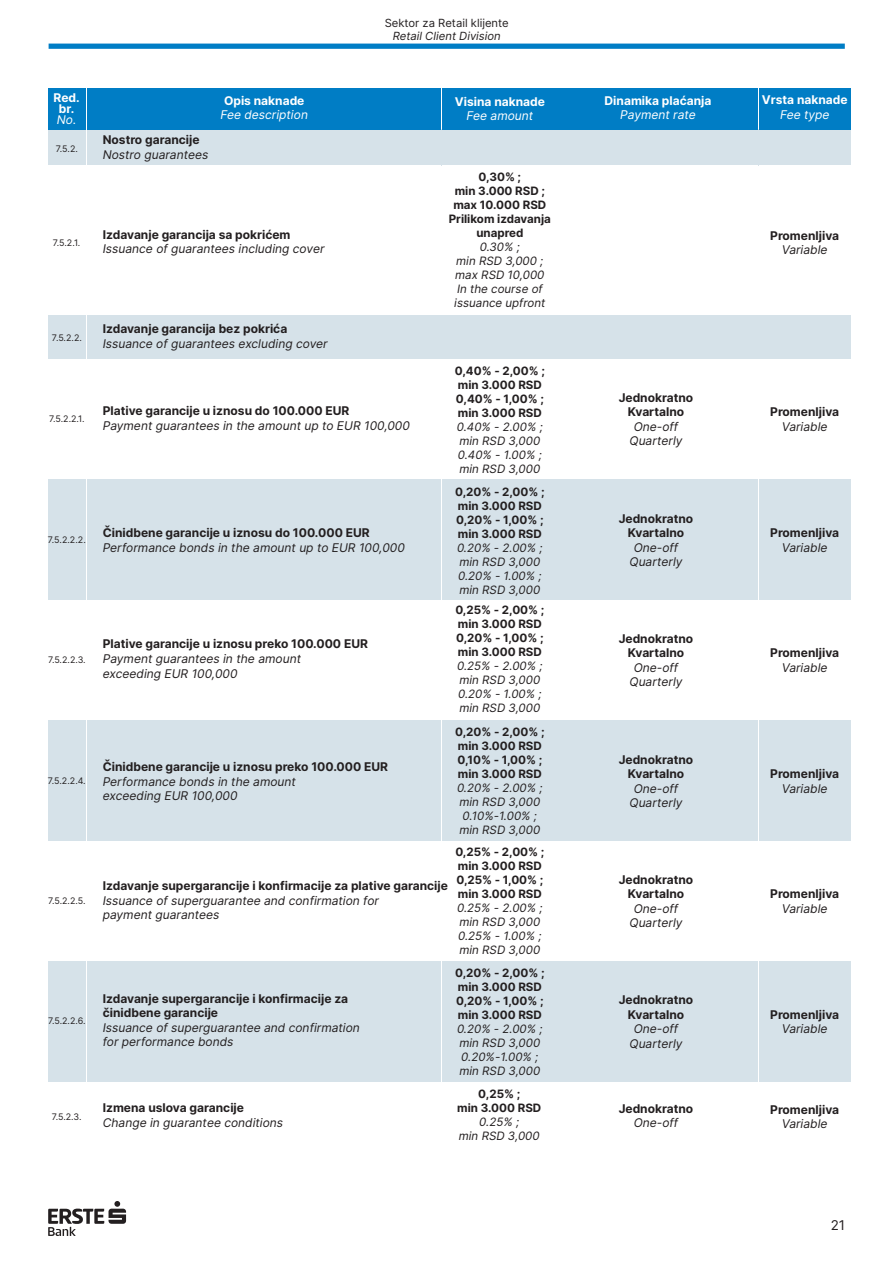
<style>
.page{position:relative;width:893px;height:1262px;background:#fff}
.page>*{position:absolute;margin:0;border:0;box-sizing:border-box;transform-origin:0 0}
.t1{font:13.5px "Inter";color:#231f20}
.t2{font:700 12px/14.5px "Inter";color:#231f20;text-align:center}
.t3{font:italic 12px/14.5px "Inter";color:#231f20;text-align:center}
.t4{font:700 12px/11.2px "Inter";color:#fff;text-align:center}
.t5{font:italic 12px "Inter";color:#fff}
.t6{font:italic 11.55px/14px "Inter";color:#231f20}
.t7{font:700 11.55px/14px "Inter";color:#231f20}
.t8{font:11.25px "Inter";color:#231f20}
.t9{font:italic 11.25px "Inter";color:#231f20}
.t10{font:9px "Inter";color:#231f20}
</style>
<div class="page">
<div style="left:48px;top:960px;width:37px;height:121px;background:#d6e2e9"></div>
<div style="left:87px;top:960px;width:354px;height:121px;background:#d6e2e9"></div>
<div style="left:442px;top:960px;width:115px;height:121px;background:#d6e2e9"></div>
<div style="left:558px;top:960px;width:199px;height:121px;background:#d6e2e9"></div>
<div style="left:758px;top:960px;width:92px;height:121px;background:#d6e2e9"></div>
<div style="left:48px;top:720px;width:37px;height:120px;background:#d6e2e9"></div>
<div style="left:87px;top:720px;width:354px;height:120px;background:#d6e2e9"></div>
<div style="left:442px;top:720px;width:115px;height:120px;background:#d6e2e9"></div>
<div style="left:558px;top:720px;width:199px;height:120px;background:#d6e2e9"></div>
<div style="left:758px;top:720px;width:92px;height:120px;background:#d6e2e9"></div>
<div style="left:48px;top:479px;width:37px;height:121px;background:#d6e2e9"></div>
<div style="left:87px;top:479px;width:354px;height:121px;background:#d6e2e9"></div>
<div style="left:442px;top:479px;width:115px;height:121px;background:#d6e2e9"></div>
<div style="left:558px;top:479px;width:199px;height:121px;background:#d6e2e9"></div>
<div style="left:758px;top:479px;width:92px;height:121px;background:#d6e2e9"></div>
<div style="left:48px;top:315px;width:37px;height:44px;background:#d6e2e9"></div>
<div style="left:87px;top:315px;width:711px;height:44px;background:#d6e2e9"></div>
<div style="left:758px;top:315px;width:92px;height:44px;background:#d6e2e9"></div>
<div style="left:48px;top:129px;width:37px;height:37px;background:#d6e2e9"></div>
<div style="left:87px;top:129px;width:697px;height:37px;background:#d6e2e9"></div>
<div style="left:758px;top:129px;width:92px;height:37px;background:#d6e2e9"></div>
<svg style="left:48px;top:1201px;width:78px;height:35px"></svg>
<div style="left:49px;top:44px;width:795px;height:5px;background:#007dc5"></div>
<div style="left:48px;top:88px;width:37px;height:42px;background:#007dc5"></div>
<div style="left:87px;top:88px;width:354px;height:42px;background:#007dc5"></div>
<div style="left:758px;top:88px;width:92px;height:42px;background:#007dc5"></div>
<div style="left:558px;top:88px;width:199px;height:42px;background:#007dc5"></div>
<div style="left:442px;top:88px;width:115px;height:42px;background:#007dc5"></div>
<p class="t8" style="left:385px;top:19px;width:125px">Sektor za Retail klijente</p>
<p class="t9" style="left:392px;top:32px;width:110px">Retail Client Division</p>
<p class="t4" style="left:54px;top:93px;width:28px">Red. br.</p>
<p class="t5" style="left:57px;top:115px;width:21px">No.</p>
<p class="t10" style="left:56px;top:145px;width:24px">7.5.2.</p>
<p class="t2" style="left:103px;top:134px;width:98px">Nostro garancije</p>
<p class="t3" style="left:103px;top:148px;width:107px">Nostro guarantees</p>
<p class="t4" style="left:224px;top:96px;width:82px">Opis naknade</p>
<p class="t5" style="left:220px;top:110px;width:89px">Fee description</p>
<p class="t10" style="left:53px;top:240px;width:29px">7.5.2.1.</p>
<p class="t2" style="left:103px;top:228px;width:189px">Izdavanje garancija sa pokrićem</p>
<p class="t3" style="left:103px;top:243px;width:223px">Issuance of guarantees including cover</p>
<p class="t10" style="left:52px;top:334px;width:31px">7.5.2.2.</p>
<p class="t2" style="left:103px;top:323px;width:186px">Izdavanje garancija bez pokrića</p>
<p class="t3" style="left:103px;top:338px;width:226px">Issuance of guarantees excluding cover</p>
<p class="t10" style="left:49px;top:415px;width:37px">7.5.2.2.1.</p>
<p class="t2" style="left:103px;top:405px;width:248px">Plative garancije u iznosu do 100.000 EUR</p>
<p class="t3" style="left:103px;top:419px;width:309px">Payment guarantees in the amount up to EUR 100,000</p>
<p class="t4" style="left:455px;top:97px;width:92px">Visina naknade</p>
<p class="t5" style="left:466px;top:112px;width:68px">Fee amount</p>
<p class="t7" style="left:449px;top:171px;width:104px;text-align:center">0,30% ;<br>min 3.000 RSD ; max 10.000 RSD<br>Prilikom izdavanja unapred</p>
<p class="t6" style="left:454px;top:241px;width:93px;text-align:center">0.30% ;<br>min RSD 3,000 ; max RSD 10,000<br>In the course of issuance upfront</p>
<p class="t7" style="left:455px;top:365px;width:91px">0,40% - 2,00% ; min 3.000 RSD<br>0,40% - 1,00% ; min 3.000 RSD</p>
<p class="t6" style="left:457px;top:421px;width:88px">0.40% - 2.00% ; min RSD 3,000<br>0.40% - 1.00% ; min RSD 3,000</p>
<p class="t10" style="left:48px;top:536px;width:39px">7.5.2.2.2.</p>
<p class="t2" style="left:103px;top:527px;width:268px">Činidbene garancije u iznosu do 100.000 EUR</p>
<p class="t3" style="left:103px;top:541px;width:303px">Performance bonds in the amount up to EUR 100,000</p>
<p class="t10" style="left:48px;top:656px;width:39px">7.5.2.2.3.</p>
<p class="t2" style="left:103px;top:638px;width:267px">Plative garancije u iznosu preko 100.000 EUR</p>
<p class="t3" style="left:103px;top:652px;width:200px;text-align:left">Payment guarantees in the amount exceeding EUR 100,000</p>
<p class="t10" style="left:48px;top:777px;width:39px">7.5.2.2.4.</p>
<p class="t2" style="left:103px;top:761px;width:287px">Činidbene garancije u iznosu preko 100.000 EUR</p>
<p class="t3" style="left:103px;top:775px;width:195px;text-align:left">Performance bonds in the amount exceeding EUR 100,000</p>
<p class="t10" style="left:48px;top:897px;width:39px">7.5.2.2.5.</p>
<p class="t2" style="left:103px;top:880px;width:347px">Izdavanje supergarancije i konfirmacije za plative garancije</p>
<p class="t3" style="left:103px;top:894px;width:278px;text-align:left">Issuance of superguarantee and confirmation for payment guarantees</p>
<p class="t10" style="left:48px;top:1017px;width:39px">7.5.2.2.6.</p>
<p class="t2" style="left:103px;top:992px;width:247px;text-align:left">Izdavanje supergarancije i konfirmacije za činidbene garancije</p>
<p class="t3" style="left:103px;top:1021px;width:259px;text-align:left">Issuance of superguarantee and confirmation for performance bonds</p>
<p class="t10" style="left:52px;top:1113px;width:31px">7.5.2.3.</p>
<p class="t2" style="left:103px;top:1101px;width:143px">Izmena uslova garancije</p>
<p class="t3" style="left:103px;top:1116px;width:182px">Change in guarantee conditions</p>
<p class="t7" style="left:455px;top:486px;width:91px">0,20% - 2,00% ; min 3.000 RSD<br>0,20% - 1,00% ; min 3.000 RSD</p>
<p class="t6" style="left:457px;top:542px;width:87px">0.20% - 2.00% ; min RSD 3,000<br>0.20% - 1.00% ; min RSD 3,000</p>
<p class="t7" style="left:455px;top:604px;width:90px">0,25% - 2,00% ; min 3.000 RSD<br>0,20% - 1,00% ; min 3.000 RSD</p>
<p class="t6" style="left:457px;top:660px;width:87px">0.25% - 2.00% ; min RSD 3,000<br>0.20% - 1.00% ; min RSD 3,000</p>
<p class="t7" style="left:455px;top:726px;width:91px">0,20% - 2,00% ; min 3.000 RSD<br>0,10% - 1,00% ; min 3.000 RSD</p>
<p class="t6" style="left:457px;top:782px;width:87px">0.20% - 2.00% ; min RSD 3,000<br>0.10%-1.00% ; min RSD 3,000</p>
<p class="t7" style="left:455px;top:846px;width:90px">0,25% - 2,00% ; min 3.000 RSD<br>0,25% - 1,00% ; min 3.000 RSD</p>
<p class="t6" style="left:457px;top:902px;width:87px">0.25% - 2.00% ; min RSD 3,000<br>0.25% - 1.00% ; min RSD 3,000</p>
<p class="t7" style="left:455px;top:967px;width:91px">0,20% - 2,00% ; min 3.000 RSD<br>0,20% - 1,00% ; min 3.000 RSD</p>
<p class="t6" style="left:457px;top:1023px;width:87px">0.20% - 2.00% ; min RSD 3,000<br>0.20%-1.00% ; min RSD 3,000</p>
<p class="t7" style="left:457px;top:1088px;width:86px;text-align:center">0,25% ;<br>min 3.000 RSD</p>
<p class="t6" style="left:459px;top:1116px;width:82px;text-align:center">0.25% ;<br>min RSD 3,000</p>
<p class="t4" style="left:604px;top:96px;width:108px">Dinamika plaćanja</p>
<p class="t5" style="left:620px;top:111px;width:77px">Payment rate</p>
<p class="t4" style="left:762px;top:96px;width:87px">Vrsta naknade</p>
<p class="t5" style="left:780px;top:110px;width:51px">Fee type</p>
<p class="t2" style="left:770px;top:229px;width:70px">Promenljiva</p>
<p class="t3" style="left:781px;top:244px;width:47px">Variable</p>
<p class="t2" style="left:618px;top:391px;width:76px">Jednokratno<br>Kvartalno</p>
<p class="t3" style="left:629px;top:420px;width:55px">One-off<br>Quarterly</p>
<p class="t2" style="left:618px;top:512px;width:76px">Jednokratno<br>Kvartalno</p>
<p class="t3" style="left:629px;top:541px;width:55px">One-off<br>Quarterly</p>
<p class="t2" style="left:618px;top:632px;width:76px">Jednokratno<br>Kvartalno</p>
<p class="t3" style="left:629px;top:661px;width:55px">One-off<br>Quarterly</p>
<p class="t2" style="left:618px;top:753px;width:76px">Jednokratno<br>Kvartalno</p>
<p class="t3" style="left:629px;top:782px;width:55px">One-off<br>Quarterly</p>
<p class="t2" style="left:618px;top:873px;width:76px">Jednokratno<br>Kvartalno</p>
<p class="t3" style="left:629px;top:902px;width:55px">One-off<br>Quarterly</p>
<p class="t2" style="left:618px;top:994px;width:76px">Jednokratno<br>Kvartalno</p>
<p class="t3" style="left:629px;top:1023px;width:55px">One-off<br>Quarterly</p>
<p class="t2" style="left:618px;top:1102px;width:76px">Jednokratno</p>
<p class="t3" style="left:633px;top:1116px;width:46px">One-off</p>
<p class="t2" style="left:770px;top:406px;width:70px">Promenljiva</p>
<p class="t3" style="left:781px;top:420px;width:47px">Variable</p>
<p class="t2" style="left:770px;top:526px;width:70px">Promenljiva</p>
<p class="t3" style="left:781px;top:541px;width:47px">Variable</p>
<p class="t2" style="left:770px;top:647px;width:70px">Promenljiva</p>
<p class="t3" style="left:781px;top:661px;width:47px">Variable</p>
<p class="t2" style="left:770px;top:767px;width:70px">Promenljiva</p>
<p class="t3" style="left:781px;top:782px;width:47px">Variable</p>
<p class="t2" style="left:770px;top:887px;width:70px">Promenljiva</p>
<p class="t3" style="left:781px;top:902px;width:47px">Variable</p>
<p class="t2" style="left:770px;top:1008px;width:70px">Promenljiva</p>
<p class="t3" style="left:781px;top:1023px;width:47px">Variable</p>
<p class="t2" style="left:770px;top:1103px;width:70px">Promenljiva</p>
<p class="t3" style="left:781px;top:1117px;width:47px">Variable</p>
<p class="t1" style="left:830px;top:1220px;width:16px">21</p>
</div>
